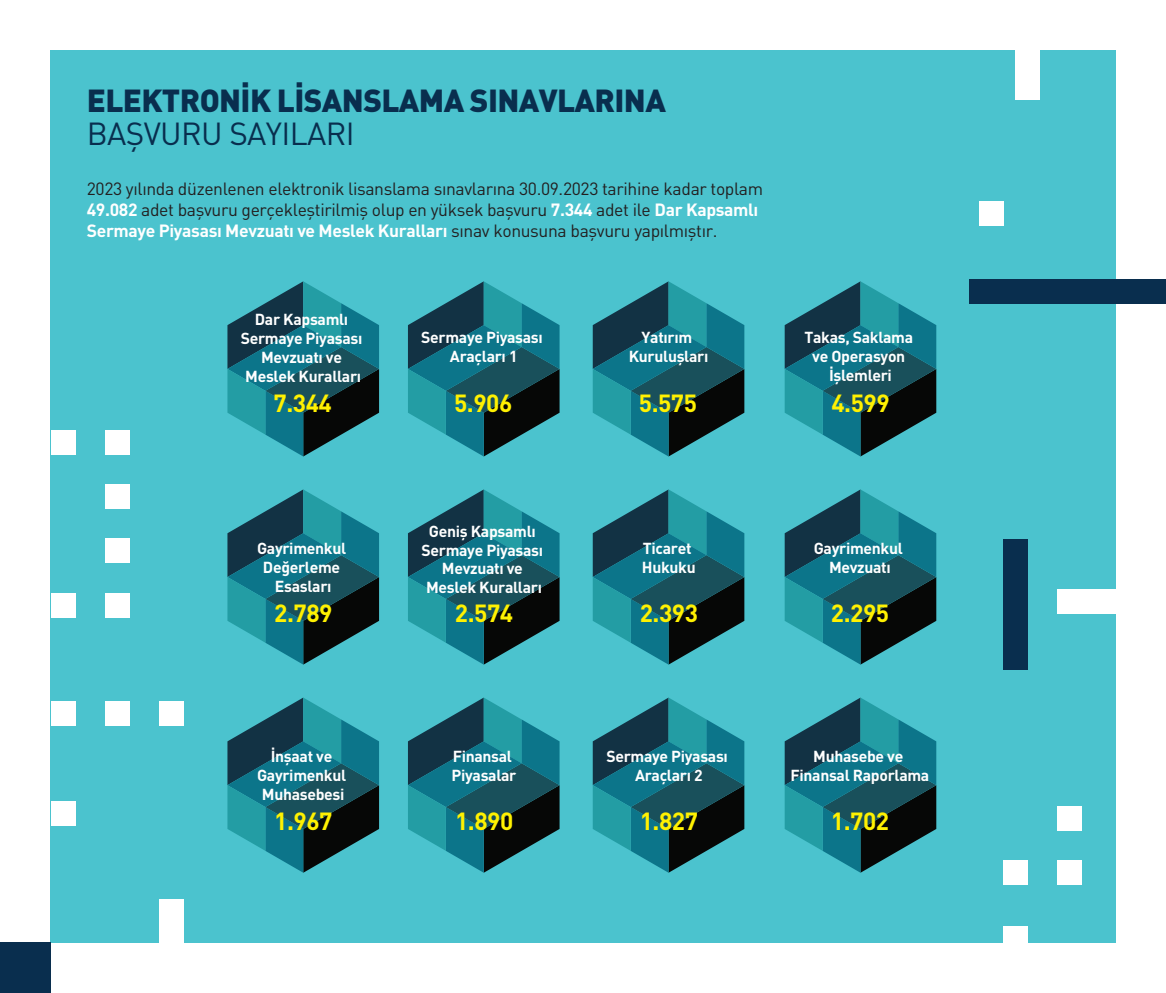
<style>
.page{position:relative;width:1166px;height:993px;background:#fff}
.page>*{position:absolute;margin:0;border:0;box-sizing:border-box;transform-origin:0 0}
.t1{font:31.5px "DIN Black";letter-spacing:-.02em;color:#092e4e}
.t2{font:31.5px "DIN";letter-spacing:-.02em;color:#092e4e}
.t3{font:24.5px "DIN Bold";letter-spacing:-.02em;color:#fff101}
.t4{font:17.5px/21px "DIN";letter-spacing:-.02em;color:#231f20}
.t5{font:17.5px "DIN Bold";letter-spacing:-.02em;color:#fff}
.t6{font:15.75px/18.9px "DIN Bold";letter-spacing:-.02em;color:#fff;text-align:center}
.s1{font-family:"DIN Bold";color:#fff}
.s2{font-family:"DIN";color:#231f20}
</style>
<div class="page">
<div style="left:50px;top:50px;width:1065px;height:892px;background:#4bc3ce"></div>
<div style="left:970px;top:279px;width:196px;height:24px;background:#092e4e"></div>
<div style="left:1003px;top:538px;width:24px;height:131px;background:#092e4e"></div>
<div style="left:51px;top:430px;width:24px;height:24px;background:#fff"></div>
<div style="left:105px;top:430px;width:25px;height:24px;background:#fff"></div>
<div style="left:105px;top:484px;width:25px;height:24px;background:#fff"></div>
<div style="left:105px;top:538px;width:25px;height:24px;background:#fff"></div>
<div style="left:160px;top:898px;width:24px;height:79px;background:#fff"></div>
<div style="left:51px;top:592px;width:24px;height:25px;background:#fff"></div>
<div style="left:105px;top:592px;width:25px;height:25px;background:#fff"></div>
<div style="left:51px;top:701px;width:24px;height:24px;background:#fff"></div>
<div style="left:105px;top:701px;width:25px;height:24px;background:#fff"></div>
<div style="left:160px;top:701px;width:24px;height:24px;background:#fff"></div>
<div style="left:1057px;top:589px;width:79px;height:24px;background:#fff"></div>
<div style="left:1057px;top:806px;width:24px;height:24px;background:#fff"></div>
<div style="left:979px;top:201px;width:24px;height:24px;background:#fff"></div>
<div style="left:1015px;top:22px;width:24px;height:77px;background:#fff"></div>
<div style="left:1003px;top:860px;width:24px;height:24px;background:#fff"></div>
<div style="left:1057px;top:860px;width:24px;height:24px;background:#fff"></div>
<div style="left:51px;top:800px;width:24px;height:24px;background:#fff"></div>
<div style="left:1003px;top:925px;width:24px;height:24px;background:#fff"></div>
<div style="left:0;top:942px;width:50px;height:50px;background:#092e4e"></div>
<svg style="left:227px;top:281px;width:152px;height:175px"></svg>
<svg style="left:408px;top:281px;width:151px;height:175px"></svg>
<svg style="left:593px;top:281px;width:151px;height:175px"></svg>
<svg style="left:785px;top:281px;width:151px;height:175px"></svg>
<svg style="left:227px;top:489px;width:152px;height:175px"></svg>
<svg style="left:408px;top:489px;width:151px;height:175px"></svg>
<svg style="left:593px;top:489px;width:151px;height:175px"></svg>
<svg style="left:785px;top:489px;width:151px;height:175px"></svg>
<svg style="left:227px;top:697px;width:152px;height:175px"></svg>
<svg style="left:408px;top:697px;width:151px;height:175px"></svg>
<svg style="left:593px;top:697px;width:151px;height:175px"></svg>
<svg style="left:785px;top:697px;width:151px;height:175px"></svg>
<h1 class="t1" style="left:87px;top:79px;width:581px">ELEKTRONİK LİSANSLAMA SINAVLARINA</h1>
<h1 class="t2" style="left:87px;top:114px;width:269px">BAŞVURU SAYILARI</h1>
<p class="t4" style="left:87px;top:178px;width:678px">2023 yılında düzenlenen elektronik lisanslama sınavlarına 30.09.2023 tarihine kadar toplam<br><span class="s1">49.082</span> adet başvuru gerçekleştirilmiş olup en yüksek başvuru <span class="s1">7.344</span> adet ile <span class="s1">Dar Kapsamlı</span></p>
<p class="t5" style="left:87px;top:219px;width:632px">Sermaye Piyasası Mevzuatı ve Meslek Kuralları <span class="s2">sınav konusuna başvuru yapılmıştır.</span></p>
<p class="t6" style="left:241px;top:309px;width:123px">Dar Kapsamlı<br>Sermaye Piyasası<br>Mevzuatı ve<br>Meslek Kuralları</p>
<h2 class="t3" style="left:274px;top:387px;width:60px">7.344</h2>
<p class="t6" style="left:421px;top:327px;width:123px">Sermaye Piyasası<br>Araçları 1</p>
<h2 class="t3" style="left:454px;top:387px;width:60px">5.906</h2>
<p class="t6" style="left:629px;top:327px;width:81px">Yatırım<br>Kuruluşları</p>
<h2 class="t3" style="left:639px;top:387px;width:60px">5.575</h2>
<p class="t6" style="left:804px;top:327px;width:110px">Takas, Saklama ve Operasyon<br>İşlemleri</p>
<h2 class="t3" style="left:831px;top:387px;width:60px">4.599</h2>
<p class="t6" style="left:257px;top:538px;width:91px">Gayrimenkul<br>Değerleme<br>Esasları</p>
<h2 class="t3" style="left:274px;top:597px;width:60px">2.789</h2>
<p class="t6" style="left:421px;top:520px;width:123px">Geniş Kapsamlı<br>Sermaye Piyasası<br>Mevzuatı ve<br>Meslek Kuralları</p>
<h2 class="t3" style="left:455px;top:597px;width:60px">2.574</h2>
<p class="t6" style="left:642px;top:538px;width:55px;text-align:left">Ticaret<br>Hukuku</p>
<h2 class="t3" style="left:640px;top:597px;width:60px">2.393</h2>
<p class="t6" style="left:814px;top:538px;width:91px">Gayrimenkul<br>Mevzuatı</p>
<h2 class="t3" style="left:831px;top:597px;width:60px">2.295</h2>
<p class="t6" style="left:257px;top:745px;width:91px">İnşaat ve<br>Gayrimenkul<br>Muhasebesi</p>
<h2 class="t3" style="left:274px;top:805px;width:60px">1.967</h2>
<p class="t6" style="left:451px;top:745px;width:66px;text-align:left">Finansal<br>Piyasalar</p>
<h2 class="t3" style="left:455px;top:805px;width:60px">1.890</h2>
<p class="t6" style="left:606px;top:745px;width:123px">Sermaye Piyasası<br>Araçları 2</p>
<h2 class="t3" style="left:640px;top:805px;width:60px">1.827</h2>
<p class="t6" style="left:790px;top:745px;width:140px">Muhasebe ve<br>Finansal Raporlama</p>
<h2 class="t3" style="left:831px;top:805px;width:60px">1.702</h2>
</div>
